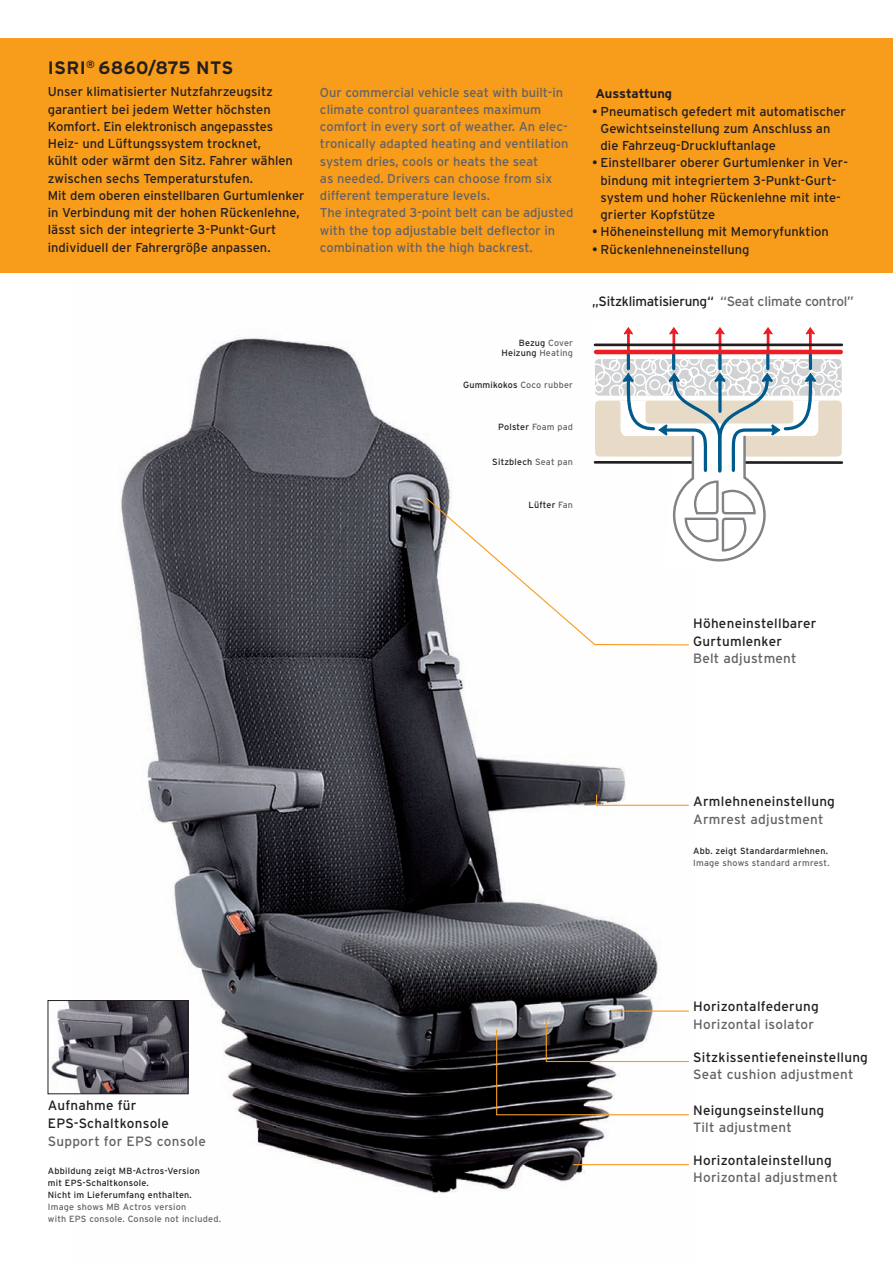
<style>
.page{position:relative;width:893px;height:1263px;background:#fff}
.page>*{position:absolute;margin:0;border:0;box-sizing:border-box;transform-origin:0 0}
.t1{font:700 18px "Interstate";letter-spacing:.02em;color:#231f20}
.t2{font:13.5px/17.9px "Interstate";letter-spacing:.02em;color:#231f20}
.t3{font:13.5px "Interstate";letter-spacing:.02em;color:#636366}
.t4{font:13.5px "Interstate";letter-spacing:-.02em;color:#231f20}
.t5{font:12.9px/17.2px "Interstate";color:#231f20}
.t6{font:12.9px/17.2px "Interstate";color:#636366}
.t7{font:700 12.9px "Interstate";letter-spacing:-.01em;color:#231f20}
.t8{font:9px/12px "Interstate";letter-spacing:.02em;color:#231f20}
.t9{font:9px/12px "Interstate";letter-spacing:.025em;color:#636366}
.s1{color:#636366}
</style>
<div class="page">
<img style="left:74px;top:335px;width:615px;height:859px">
<img style="left:51px;top:1002px;width:135px;height:90px">
<div style="left:48px;top:1000px;width:140px;height:94px;border:1px solid #231f20"></div>
<div style="left:0;top:38px;width:893px;height:235px;background:#f89c1c"></div>
<hr style="left:611px;top:1010px;width:78px;height:2px;background:#f89c1c">
<hr style="left:573px;top:1164px;width:116px;height:1px;background:#f89c1c">
<svg style="left:595px;top:793px;width:94px;height:13px"></svg>
<svg style="left:496px;top:1020px;width:193px;height:96px"></svg>
<svg style="left:592px;top:333px;width:252px;height:131px"></svg>
<svg style="left:624px;top:327px;width:9px;height:23px"></svg>
<svg style="left:424px;top:359px;width:418px;height:287px"></svg>
<hr style="left:672px;top:354px;width:3px;height:15px;background:#005b8d">
<hr style="left:766px;top:354px;width:3px;height:15px;background:#005b8d">
<svg style="left:718px;top:354px;width:4px;height:15px"></svg>
<hr style="left:809px;top:354px;width:3px;height:15px;background:#005b8d">
<hr style="left:627px;top:354px;width:3px;height:15px;background:#005b8d">
<svg style="left:669px;top:327px;width:9px;height:23px"></svg>
<svg style="left:715px;top:327px;width:10px;height:23px"></svg>
<svg style="left:763px;top:327px;width:10px;height:23px"></svg>
<svg style="left:806px;top:327px;width:9px;height:23px"></svg>
<hr style="left:596px;top:350px;width:245px;height:4px;background:#ee1d23">
<hr style="left:595px;top:343px;width:247px;height:3px;background:#231f20">
<h1 class="t1" style="left:48px;top:58px;width:187px">ISRI<sup>®</sup> 6860/875 NTS</h1>
<p class="t5" style="left:48px;top:83px;width:258px">Unser klimatisierter Nutzfahrzeugsitz garantiert bei jedem Wetter höchsten Komfort. Ein elektronisch angepasstes Heiz- und Lüftungssystem trocknet,<br>kühlt oder wärmt den Sitz. Fahrer wählen zwischen sechs Temperaturstufen.<br>Mit dem oberen einstellbaren Gurtumlenker in Verbindung mit der hohen Rückenlehne, lässt sich der integrierte 3-Punkt-Gurt individuell der Fahrergröße anpassen.</p>
<p class="t6" style="left:320px;top:83px;width:255px">Our commercial vehicle seat with built-in climate control guarantees maximum comfort in every sort of weather. An elec&shy;tronically adapted heating and ventilation system dries, cools or heats the seat<br>as needed. Drivers can choose from six different temperature levels.<br>The integrated 3-point belt can be adjusted with the top adjustable belt deflector in combination with the high backrest.</p>
<p class="t7" style="left:596px;top:87px;width:78px">Ausstattung</p>
<p class="t5" style="left:601px;top:102px;width:247px;text-indent:-9px">• Pneumatisch gefedert mit automatischer<br>Gewichtseinstellung zum Anschluss an die Fahrzeug-Druckluftanlage</p>
<p class="t5" style="left:601px;top:154px;width:249px;text-indent:-9px">• Einstellbarer oberer Gurtumlenker in Ver&shy;bindung mit integriertem 3-Punkt-Gurt&shy;system und hoher Rückenlehne mit inte&shy;grierter Kopfstütze</p>
<p class="t5" style="left:592px;top:223px;width:238px">• Höheneinstellung mit Memoryfunktion</p>
<p class="t5" style="left:592px;top:240px;width:159px">• Rückenlehneneinstellung</p>
<p class="t8" style="left:519px;top:336px;width:56px">Bezug <span class="s1">Cover</span></p>
<p class="t8" style="left:463px;top:379px;width:111px">Gummikokos <span class="s1">Coco rubber</span></p>
<p class="t8" style="left:498px;top:421px;width:76px">Polster <span class="s1">Foam pad</span></p>
<p class="t8" style="left:502px;top:347px;width:73px">Heizung <span class="s1">Heating</span></p>
<p class="t8" style="left:492px;top:456px;width:82px">Sitzblech <span class="s1">Seat pan</span></p>
<p class="t8" style="left:529px;top:498px;width:46px">Lüfter <span class="s1">Fan</span></p>
<p class="t4" style="left:592px;top:294px;width:263px">„Sitzklimatisierung“ <span class="s1">“Seat climate control”</span></p>
<p class="t2" style="left:693px;top:614px;width:125px">Höheneinstellbarer<br>Gurtumlenker</p>
<p class="t3" style="left:693px;top:651px;width:105px">Belt adjustment</p>
<p class="t2" style="left:693px;top:792px;width:143px">Armlehneneinstellung</p>
<p class="t3" style="left:693px;top:812px;width:132px">Armrest adjustment</p>
<p class="t8" style="left:693px;top:845px;width:137px">Abb. zeigt Standardarmlehnen.</p>
<p class="t9" style="left:693px;top:857px;width:138px">Image shows standard armrest.</p>
<p class="t2" style="left:48px;top:1096px;width:123px">Aufnahme für<br>EPS-Schaltkonsole</p>
<p class="t3" style="left:48px;top:1133px;width:160px">Support for EPS console</p>
<p class="t8" style="left:48px;top:1164px;width:154px">Abbildung zeigt MB-Actros-Version mit EPS-Schaltkonsole.<br>Nicht im Lieferumfang enthalten.</p>
<p class="t9" style="left:48px;top:1200px;width:175px">Image shows MB Actros version<br>with EPS console. Console not included.</p>
<p class="t2" style="left:693px;top:997px;width:127px">Horizontalfederung</p>
<p class="t3" style="left:693px;top:1016px;width:122px">Horizontal isolator</p>
<p class="t2" style="left:693px;top:1048px;width:176px">Sitzkissentiefeneinstellung</p>
<p class="t3" style="left:693px;top:1067px;width:162px">Seat cushion adjustment</p>
<p class="t2" style="left:693px;top:1101px;width:133px">Neigungseinstellung</p>
<p class="t3" style="left:693px;top:1120px;width:100px">Tilt adjustment</p>
<p class="t2" style="left:693px;top:1151px;width:140px">Horizontaleinstellung</p>
<p class="t3" style="left:693px;top:1170px;width:146px">Horizontal adjustment</p>
</div>
